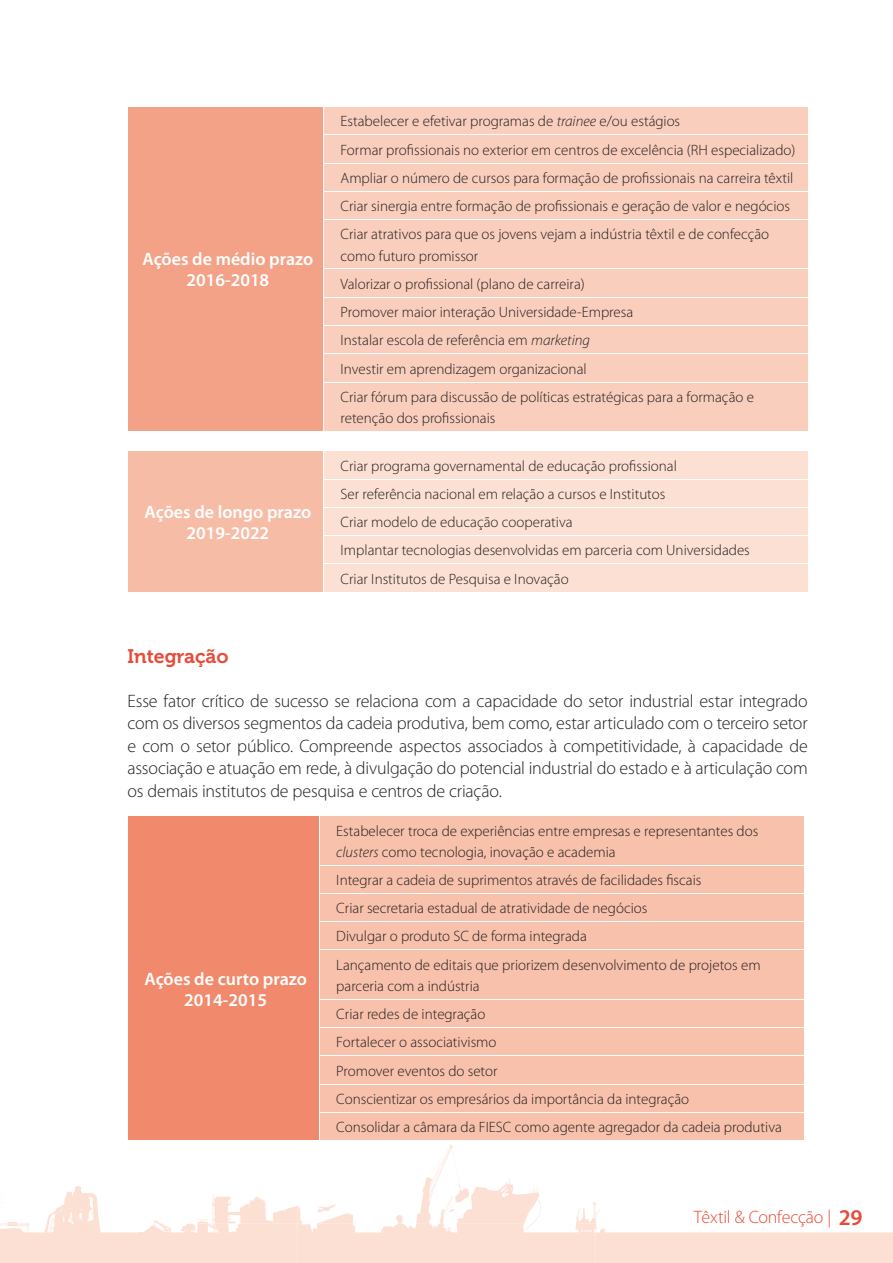
<style>
.page{position:relative;width:893px;height:1263px;background:#fff}
.page>*{position:absolute;margin:0;border:0;box-sizing:border-box;transform-origin:0 0}
.t1{font:19.5px "Museo 700";color:#e84a36}
.t2{font:300 18px/22.5px "Myriad Pro";letter-spacing:-.015em;color:#231f20;text-align:justify}
.t3{font:600 18px/21px "Myriad Pro";color:#fff;text-align:center}
.t4{font:300 18px "Myriad Pro";letter-spacing:-.015em;color:#e84a36}
.t5{font:300 15px/28.2px "Myriad Pro";color:#231f20}
.s1{font-style:italic}
.s2{font-weight:600;font-size:22.5px}
</style>
<div class="page">
<svg style="left:447px;top:1144px;width:446px;height:119px"></svg>
<svg style="left:0;top:1153px;width:600px;height:110px"></svg>
<div style="left:128px;top:107px;width:196px;height:324px;background:#f3a287"></div>
<div style="left:324px;top:107px;width:484px;height:324px;background:#facebd"></div>
<hr style="left:323px;top:191px;width:486px;height:1px;background:#fff">
<hr style="left:323px;top:219px;width:486px;height:1px;background:#fff">
<hr style="left:323px;top:269px;width:486px;height:1px;background:#fff">
<hr style="left:323px;top:297px;width:486px;height:1px;background:#fff">
<hr style="left:323px;top:325px;width:486px;height:1px;background:#fff">
<hr style="left:323px;top:353px;width:486px;height:1px;background:#fff">
<hr style="left:323px;top:382px;width:486px;height:1px;background:#fff">
<hr style="left:323px;top:135px;width:486px;height:1px;background:#fff">
<hr style="left:323px;top:163px;width:486px;height:1px;background:#fff">
<svg style="left:323px;top:107px;width:1px;height:112px"></svg>
<hr style="left:128px;top:220px;width:1px;height:49px;background:#fff">
<hr style="left:323px;top:220px;width:1px;height:49px;background:#fff">
<svg style="left:323px;top:270px;width:1px;height:112px"></svg>
<hr style="left:128px;top:382px;width:1px;height:49px;background:#fff">
<hr style="left:323px;top:382px;width:1px;height:49px;background:#fff">
<div style="left:128px;top:451px;width:196px;height:141px;background:#f7bca6"></div>
<div style="left:324px;top:451px;width:484px;height:141px;background:#fce0d3"></div>
<hr style="left:323px;top:479px;width:486px;height:1px;background:#fff">
<hr style="left:323px;top:507px;width:486px;height:1px;background:#fff">
<hr style="left:323px;top:535px;width:486px;height:1px;background:#fff">
<hr style="left:323px;top:563px;width:486px;height:1px;background:#fff">
<svg style="left:323px;top:451px;width:1px;height:141px"></svg>
<div style="left:128px;top:816px;width:191px;height:324px;background:#f18a6c"></div>
<div style="left:320px;top:816px;width:484px;height:324px;background:#f8c1ab"></div>
<hr style="left:319px;top:865px;width:485px;height:1px;background:#fff">
<hr style="left:319px;top:893px;width:485px;height:1px;background:#fff">
<hr style="left:319px;top:921px;width:485px;height:1px;background:#fff">
<hr style="left:128px;top:816px;width:1px;height:49px;background:#fff">
<hr style="left:128px;top:950px;width:1px;height:49px;background:#fff">
<hr style="left:319px;top:949px;width:485px;height:1px;background:#fff">
<hr style="left:319px;top:999px;width:485px;height:1px;background:#fff">
<hr style="left:319px;top:1027px;width:485px;height:1px;background:#fff">
<hr style="left:319px;top:1055px;width:485px;height:1px;background:#fff">
<hr style="left:319px;top:1084px;width:485px;height:1px;background:#fff">
<hr style="left:319px;top:1112px;width:485px;height:1px;background:#fff">
<p class="t3" style="left:142px;top:248px;width:172px">Ações de médio prazo<br>2016-2018</p>
<p class="t3" style="left:145px;top:501px;width:168px">Ações de longo prazo<br>2019-2022</p>
<p class="t5" style="left:341px;top:107px;width:456px">Estabelecer e efetivar programas de <span class="s1">trainee</span> e/ou estágios<br>Formar profissionais no exterior em centros de excelência (RH especializado)<br>Ampliar o número de cursos para formação de profissionais na carreira têxtil Criar sinergia entre formação de profissionais e geração de valor e negócios Criar atrativos para que os jovens vejam a indústria têxtil e de confecção</p>
<p class="t5" style="left:341px;top:241px;width:415px">como futuro promissor<br>Valorizar o profissional (plano de carreira)<br>Promover maior interação Universidade-Empresa<br>Instalar escola de referência em <span class="s1">marketing<br></span>Investir em aprendizagem organizacional<br>Criar fórum para discussão de políticas estratégicas para a formação e</p>
<p class="t5" style="left:341px;top:404px;width:156px">retenção dos profissionais</p>
<p class="t5" style="left:341px;top:451px;width:411px">Criar programa governamental de educação profissional<br>Ser referência nacional em relação a cursos e Institutos<br>Criar modelo de educação cooperativa<br>Implantar tecnologias desenvolvidas em parceria com Universidades Criar Institutos de Pesquisa e Inovação</p>
<h1 class="t1" style="left:128px;top:645px;width:102px">Integração</h1>
<p class="t2" style="left:128px;top:689px;width:682px">Esse fator crítico de sucesso se relaciona com a capacidade do setor industrial estar integrado com os diversos segmentos da cadeia produtiva, bem como, estar articulado com o terceiro setor e com o setor público. Compreende aspectos associados à competitividade, à capacidade de associação e atuação em rede, à divulgação do potencial industrial do estado e à articulação com os demais institutos de pesquisa e centros de criação.</p>
<p class="t3" style="left:144px;top:968px;width:164px">Ações de curto prazo<br>2014-2015</p>
<p class="t5" style="left:336px;top:820px;width:424px;line-height:21px">Estabelecer troca de experiências entre empresas e representantes dos <span class="s1">clusters</span> como tecnologia, inovação e academia</p>
<p class="t5" style="left:336px;top:866px;width:426px">Integrar a cadeia de suprimentos através de facilidades fiscais<br>Criar secretaria estadual de atratividade de negócios<br>Divulgar o produto SC de forma integrada<br>Lançamento de editais que priorizem desenvolvimento de projetos em</p>
<p class="t5" style="left:336px;top:971px;width:447px">parceria com a indústria<br>Criar redes de integração<br>Fortalecer o associativismo<br>Promover eventos do setor<br>Conscientizar os empresários da importância da integração<br>Consolidar a câmara da FIESC como agente agregador da cadeia produtiva</p>
<p class="t4" style="left:694px;top:1206px;width:170px">Têxtil &amp; Confecção | <span class="s2">29</span></p>
</div>
